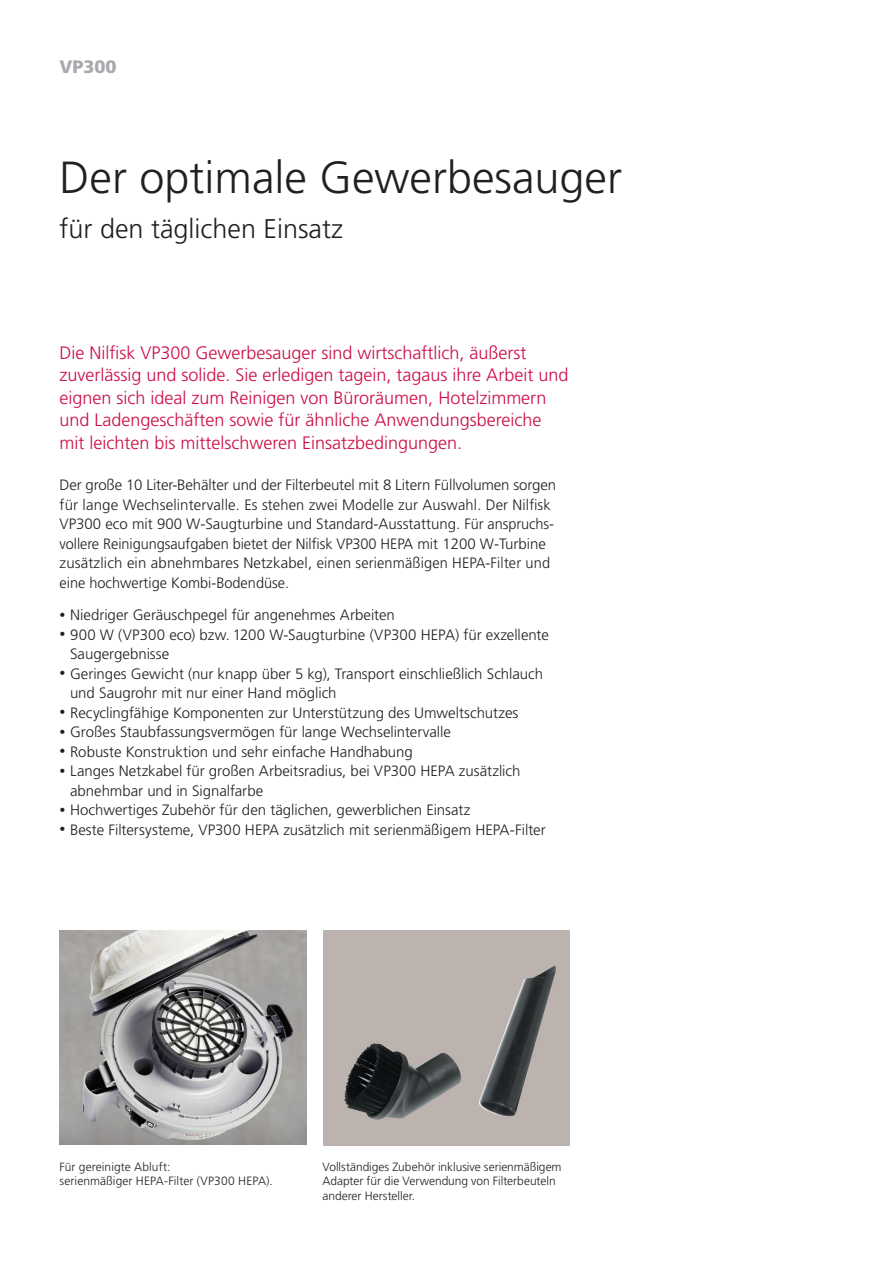
<style>
.page{position:relative;width:893px;height:1263px;background:#fff}
.page>*{position:absolute;margin:0;border:0;box-sizing:border-box;transform-origin:0 0}
.t1{font:300 45px "Frutiger LT Std";color:#231f20}
.t2{font:300 27px "Frutiger LT Std";color:#231f20}
.t3{font:300 18px/22.5px "Frutiger LT Std";color:#cd0c44}
.t4{font:900 18px "Frutiger LT Std";color:#a8a9ad}
.t5{font:300 15px/19.5px "Frutiger LT Std";color:#231f20}
.t6{font:300 12px/14.2px "Frutiger LT Std";color:#231f20}
.s1{font-size:12px}
</style>
<div class="page">
<img style="left:60px;top:930px;width:246px;height:214px">
<div style="left:323px;top:930px;width:247px;height:215px;background:#bcb3af"></div>
<img style="left:479px;top:965px;width:77px;height:152px">
<img style="left:344px;top:1043px;width:117px;height:77px">
<p class="t4" style="left:60px;top:56px;width:59px">VP300</p>
<h1 class="t1" style="left:60px;top:152px;width:564px">Der optimale Gewerbesauger</h1>
<h2 class="t2" style="left:60px;top:213px;width:285px">für den täglichen Einsatz</h2>
<p class="t3" style="left:60px;top:341px;width:510px">Die Nilfisk VP300 Gewerbesauger sind wirtschaftlich, äußerst zuverlässig und solide. Sie erledigen tagein, tagaus ihre Arbeit und eignen sich ideal zum Reinigen von Büroräumen, Hotelzimmern und Ladengeschäften sowie für ähnliche Anwendungsbereiche mit leichten bis mittelschweren Einsatzbedingungen.</p>
<p class="t5" style="left:60px;top:475px;width:498px">Der große 10 Liter-Behälter und der Filterbeutel mit 8 Litern Füllvolumen sorgen für lange Wechselintervalle. Es stehen zwei Modelle zur Auswahl. Der Nilfisk VP300 eco mit 900 W-Saugturbine und Standard-Ausstattung. Für anspruchs&shy;vollere Reinigungsaufgaben bietet der Nilfisk VP300 HEPA mit 1200 W-Turbine zusätzlich ein abnehmbares Netzkabel, einen serienmäßigen HEPA-Filter und eine hochwertige Kombi-Bodendüse.</p>
<p class="t5" style="left:60px;top:605px;width:337px"><span class="s1">•</span> Niedriger Geräuschpegel für angenehmes Arbeiten</p>
<p class="t5" style="left:70px;top:625px;width:480px;text-indent:-10px"><span class="s1">•</span> 900 W (VP300 eco) bzw. 1200 W-Saugturbine (VP300 HEPA) für exzellente<br>Saugergebnisse</p>
<p class="t5" style="left:70px;top:664px;width:474px;text-indent:-10px"><span class="s1">•</span> Geringes Gewicht (nur knapp über 5 kg), Transport einschließlich Schlauch und Saugrohr mit nur einer Hand möglich</p>
<p class="t5" style="left:60px;top:703px;width:460px"><span class="s1">•</span> Recyclingfähige Komponenten zur Unterstützung des Umweltschutzes</p>
<p class="t5" style="left:60px;top:722px;width:393px"><span class="s1">•</span> Großes Staubfassungsvermögen für lange Wechselintervalle</p>
<p class="t5" style="left:60px;top:742px;width:355px"><span class="s1">•</span> Robuste Konstruktion und sehr einfache Handhabung</p>
<p class="t5" style="left:70px;top:761px;width:452px;text-indent:-10px"><span class="s1">•</span> Langes Netzkabel für großen Arbeitsradius, bei VP300 HEPA zusätzlich abnehmbar und in Signalfarbe</p>
<p class="t5" style="left:60px;top:800px;width:413px"><span class="s1">•</span> Hochwertiges Zubehör für den täglichen, gewerblichen Einsatz</p>
<p class="t5" style="left:60px;top:820px;width:488px"><span class="s1">•</span> Beste Filtersysteme, VP300 HEPA zusätzlich mit serienmäßigem HEPA-Filter</p>
<p class="t6" style="left:60px;top:1160px;width:215px">Für gereinigte Abluft:<br>serienmäßiger HEPA-Filter (VP300 HEPA).</p>
<p class="t6" style="left:322px;top:1160px;width:241px">Vollständiges Zubehör inklusive serienmäßigem<br>Adapter für die Verwendung von Filterbeuteln anderer Hersteller.</p>
</div>
